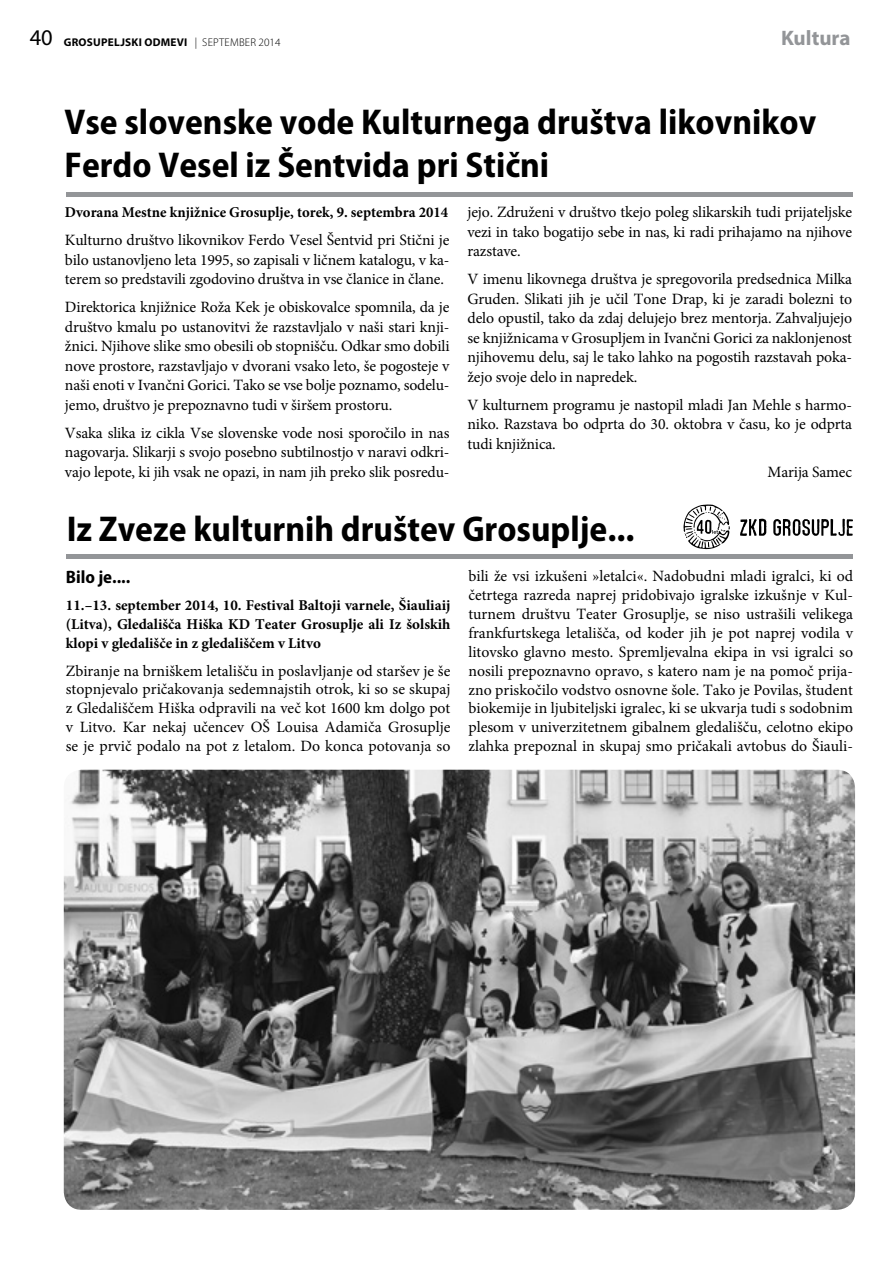
<style>
.page{position:relative;width:893px;height:1263px;background:#fff}
.page>*{position:absolute;margin:0;border:0;box-sizing:border-box;transform-origin:0 0}
.t1{font:700 semi-condensed 36px/43.2px "Myriad Pro";color:#000}
.t2{font:700 21px "Myriad Pro";color:#939598}
.t3{font:700 semi-condensed 18px "Myriad Pro";color:#000}
.t4{font:15.75px/19.5px "Minion Pro";letter-spacing:-.01em;color:#000;text-align:justify}
.t5{font:700 15px/18.9px "Minion Pro";color:#000;text-align:justify}
.t6{font:700 11.25px "Myriad Pro";letter-spacing:.02em;color:#000}
.s1{font-weight:400;font-size:22.5px}
.s2{font-weight:300}
</style>
<div class="page">
<hr style="left:66px;top:555px;width:787px;height:4px;background:#939598">
<svg style="left:740px;top:519px;width:113px;height:17px"></svg>
<svg style="left:683px;top:504px;width:47px;height:45px"></svg>
<div style="left:66px;top:192px;width:787px;height:5px;background:#939598"></div>
<img style="left:64px;top:770px;width:791px;height:440px">
<p class="t6" style="left:30px;top:34px;width:252px"><span class="s1">40</span> GROSUPELJSKI ODMEVI <span class="s2">| SEPTEMBER 2014</span></p>
<h2 class="t2" style="left:781px;top:24px;width:71px">Kultura</h2>
<h1 class="t1" style="left:65px;top:101px;width:753px">Vse slovenske vode Kulturnega društva likovnikov<br>Ferdo Vesel iz Šentvida pri Stični</h1>
<p class="t5" style="left:65px;top:203px;width:385px">Dvorana Mestne knjižnice Grosuplje, torek, 9. septembra 2014</p>
<p class="t4" style="left:65px;top:231px;width:386px">Kulturno društvo likovnikov Ferdo Vesel Šentvid pri Stični je bilo ustanovljeno leta 1995, so zapisali v ličnem katalogu, v ka&shy;terem so predstavili zgodovino društva in vse članice in člane.</p>
<p class="t4" style="left:65px;top:298px;width:386px">Direktorica knjižnice Roža Kek je obiskovalce spomnila, da je društvo kmalu po ustanovitvi že razstavljalo v naši stari knji&shy;žnici. Njihove slike smo obesili ob stopnišču. Odkar smo dobili nove prostore, razstavljajo v dvorani vsako leto, še pogosteje v naši enoti v Ivančni Gorici. Tako se vse bolje poznamo, sodelu&shy;jemo, društvo je prepoznavno tudi v širšem prostoru.</p>
<p class="t4" style="left:65px;top:423px;width:386px">Vsaka slika iz cikla Vse slovenske vode nosi sporočilo in nas nagovarja. Slikarji s svojo posebno subtilnostjo v naravi odkri&shy;vajo lepote, ki jih vsak ne opazi, in nam jih preko slik posredu-</p>
<p class="t4" style="left:467px;top:203px;width:386px">jejo. Združeni v društvo tkejo poleg slikarskih tudi prijateljske vezi in tako bogatijo sebe in nas, ki radi prihajamo na njihove razstave.</p>
<p class="t4" style="left:467px;top:270px;width:386px">V imenu likovnega društva je spregovorila predsednica Milka Gruden. Slikati jih je učil Tone Drap, ki je zaradi bolezni to delo opustil, tako da zdaj delujejo brez mentorja. Zahvaljujejo se knjižnicama v Grosupljem in Ivančni Gorici za naklonjenost njihovemu delu, saj le tako lahko na pogostih razstavah poka&shy;žejo svoje delo in napredek.</p>
<p class="t4" style="left:467px;top:395px;width:386px">V kulturnem programu je nastopil mladi Jan Mehle s harmo&shy;niko. Razstava bo odprta do 30. oktobra v času, ko je odprta tudi knjižnica.</p>
<p class="t4" style="left:768px;top:462px;width:86px">Marija Samec</p>
<h1 class="t1" style="left:67px;top:508px;width:569px">Iz Zveze kulturnih društev Grosuplje...</h1>
<p class="t3" style="left:66px;top:567px;width:66px">Bilo je....</p>
<p class="t5" style="left:66px;top:596px;width:386px">11.–13. september 2014, 10. Festival Baltoji varnele, Šiauliaij (Litva), Gledališča Hiška KD Teater Grosuplje ali Iz šolskih klopi v gledališče in z gledališčem v Litvo</p>
<p class="t4" style="left:66px;top:661px;width:386px;line-height:18.9px">Zbiranje na brniškem letališču in poslavljanje od staršev je še stopnjevalo pričakovanja sedemnajstih otrok, ki so se skupaj z Gledališčem Hiška odpravili na več kot 1600 km dolgo pot v Litvo. Kar nekaj učencev OŠ Louisa Adamiča Grosuplje se je prvič podalo na pot z letalom. Do konca potovanja so</p>
<p class="t4" style="left:468px;top:567px;width:386px;line-height:18.9px">bili že vsi izkušeni »letalci«. Nadobudni mladi igralci, ki od četrtega razreda naprej pridobivajo igralske izkušnje v Kul&shy;turnem društvu Teater Grosuplje, se niso ustrašili velikega frankfurtskega letališča, od koder jih je pot naprej vodila v litovsko glavno mesto. Spremljevalna ekipa in vsi igralci so nosili prepoznavno opravo, s katero nam je na pomoč prija&shy;zno priskočilo vodstvo osnovne šole. Tako je Povilas, študent biokemije in ljubiteljski igralec, ki se ukvarja tudi s sodobnim plesom v univerzitetnem gibalnem gledališču, celotno ekipo zlahka prepoznal in skupaj smo pričakali avtobus do Šiauli-</p>
</div>
